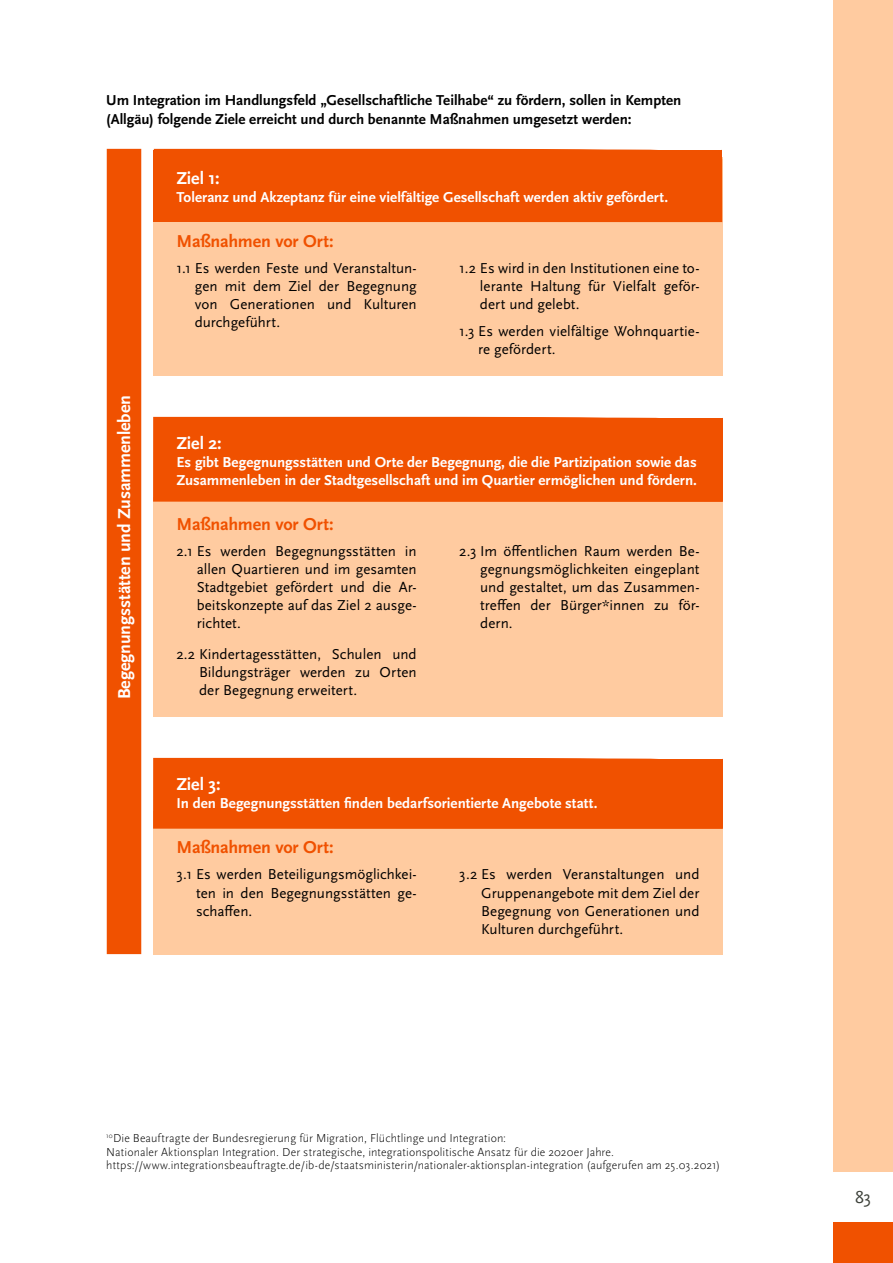
<style>
.page{position:relative;width:893px;height:1263px;background:#fff}
.page>*{position:absolute;margin:0;border:0;box-sizing:border-box;transform-origin:0 0}
.t1{font:700 18px "Scala Sans Pro";letter-spacing:-.01em;color:#fff}
.t2{font:700 18px "Scala Sans Pro";letter-spacing:-.01em;color:#f05100}
.t3{font:18px "Scala Sans Pro";color:#3d413a}
.t4{font:15px/18px "Scala Sans Pro";color:#000;text-align:justify}
.t5{font:700 15px/18px "Scala Sans Pro";color:#fff}
.t6{font:700 15px/19.5px "Scala Sans Pro";color:#000}
.t7{font:300 12px/13.5px "Scala Sans Pro";letter-spacing:.01em;color:#000}
</style>
<div class="page">
<div style="left:153px;top:157px;width:570px;height:218px;background:#ffcba0"></div>
<div style="left:154px;top:148px;width:568px;height:74px;background:#f05100"></div>
<div style="left:107px;top:149px;width:34px;height:805px;background:#f05100"></div>
<div style="left:153px;top:497px;width:570px;height:219px;background:#ffcba0"></div>
<div style="left:153px;top:416px;width:570px;height:86px;background:#f05100"></div>
<div style="left:153px;top:811px;width:570px;height:143px;background:#ffcba0"></div>
<div style="left:153px;top:757px;width:570px;height:72px;background:#f05100"></div>
<div style="left:833px;top:0;width:60px;height:1171px;background:#ffcba0"></div>
<div style="left:833px;top:1222px;width:60px;height:41px;background:#f05100"></div>
<p class="t6" style="left:106px;top:90px;width:577px">Um Integration im Handlungsfeld „Gesellschaftliche Teilhabe“ zu fördern, sollen in Kempten (Allgäu) folgende Ziele erreicht und durch benannte Maßnahmen umgesetzt werden:</p>
<p class="t1" style="left:114px;top:699px;width:306px;rotate:-90deg">Begegnungsstätten und Zusammenleben</p>
<p class="t1" style="left:176px;top:167px;width:45px">Ziel 1:</p>
<p class="t5" style="left:176px;top:188px;width:493px">Toleranz und Akzeptanz für eine vielfältige Gesellschaft werden aktiv gefördert.</p>
<p class="t2" style="left:176px;top:230px;width:159px">Maßnahmen vor Ort:</p>
<p class="t4" style="left:195px;top:259px;width:223px;text-indent:-18px">1.1 Es werden Feste und Veranstaltun&shy;gen mit dem Ziel der Begegnung von Generationen und Kulturen durchgeführt.</p>
<p class="t4" style="left:480px;top:259px;width:221px;text-indent:-21px">1.2 Es wird in den Institutionen eine to&shy;lerante Haltung für Vielfalt geför&shy;dert und gelebt.</p>
<p class="t4" style="left:478px;top:322px;width:223px;text-indent:-19px">1.3 Es werden vielfältige Wohnquartie&shy;re gefördert.</p>
<p class="t1" style="left:176px;top:432px;width:47px">Ziel 2:</p>
<p class="t5" style="left:176px;top:453px;width:522px">Es gibt Begegnungsstätten und Orte der Begegnung, die die Partizipation sowie das<br>Zusammenleben in der Stadtgesellschaft und im Quartier ermöglichen und fördern.</p>
<p class="t2" style="left:176px;top:513px;width:159px">Maßnahmen vor Ort:</p>
<p class="t4" style="left:197px;top:542px;width:221px;text-indent:-20px">2.1 Es werden Begegnungsstätten in allen Quartieren und im gesamten Stadtgebiet gefördert und die Ar&shy;beitskonzepte auf das Ziel 2 ausge&shy;richtet.</p>
<p class="t4" style="left:199px;top:645px;width:219px;text-indent:-23px">2.2 Kindertagesstätten, Schulen und Bildungsträger werden zu Orten der Begegnung erweitert.</p>
<p class="t4" style="left:480px;top:542px;width:221px;text-indent:-21px">2.3 Im öffentlichen Raum werden Be&shy;gegnungsmöglichkeiten eingeplant und gestaltet, um das Zusammen&shy;treffen der Bürger*innen zu för&shy;dern.</p>
<p class="t1" style="left:176px;top:773px;width:46px">Ziel 3:</p>
<p class="t5" style="left:176px;top:794px;width:422px">In den Begegnungsstätten finden bedarfsorientierte Angebote statt.</p>
<p class="t2" style="left:176px;top:836px;width:159px">Maßnahmen vor Ort:</p>
<p class="t4" style="left:196px;top:865px;width:222px;text-indent:-20px">3.1 Es werden Beteiligungsmöglichkei&shy;ten in den Begegnungsstätten ge&shy;schaffen.</p>
<p class="t4" style="left:481px;top:865px;width:220px;text-indent:-22px">3.2 Es werden Veranstaltungen und Gruppenangebote mit dem Ziel der Begegnung von Generationen und Kulturen durchgeführt.</p>
<p class="t7" style="left:106px;top:1132px;width:615px"><sup>10</sup>Die Beauftragte der Bundesregierung für Migration, Flüchtlinge und Integration:<br>Nationaler Aktionsplan Integration. Der strategische, integrationspolitische Ansatz für die 2020er Jahre. https://www.integrationsbeauftragte.de/ib-de/staatsministerin/nationaler-aktionsplan-integration (aufgerufen am 25.03.2021)</p>
<p class="t3" style="left:855px;top:1187px;width:18px">83</p>
</div>
